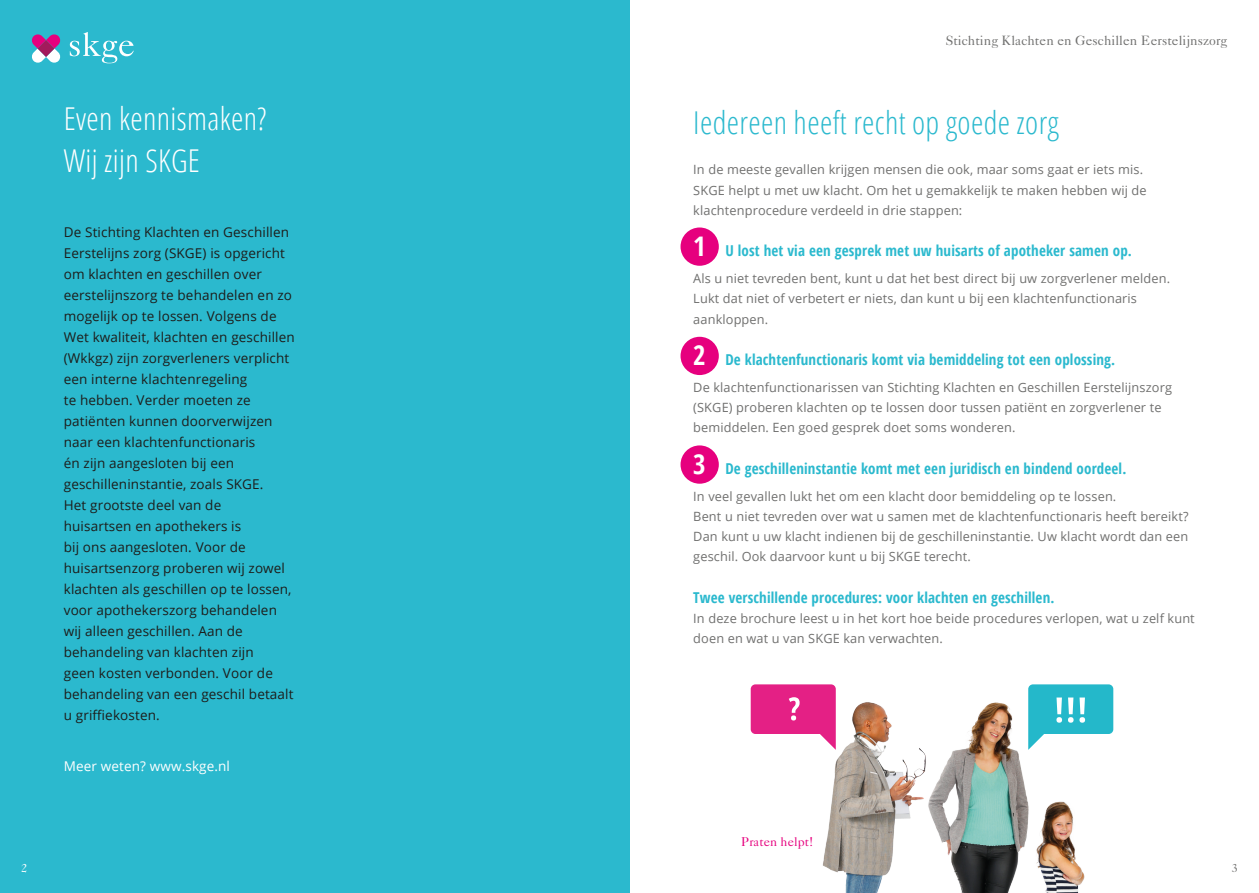
<style>
.page{position:relative;width:1259px;height:893px;background:#fff}
.page>*{position:absolute;margin:0;border:0;box-sizing:border-box;transform-origin:0 0}
.t1{font:300 condensed 31.5px "Open Sans";letter-spacing:.01em;color:#2bb9ce}
.kopjes{font:300 condensed 31.5px "Open Sans";letter-spacing:.01em;color:#fff}
.t2{font:700 condensed 27px "Open Sans";color:#fff}
.t3{font:700 condensed 15px "Open Sans";letter-spacing:.01em;color:#2bb9ce}
.t4{font:13.5px/21px "Open Sans";letter-spacing:.01em;color:#1d1d1b}
.t5{font:13.5px "Caslon Five Forty";letter-spacing:.005em;color:#70706f}
.t6{font:13.5px "Open Sans";letter-spacing:.01em;color:#fff}
.t7{font:12.75px/20.2px "Open Sans";letter-spacing:.01em;color:#70706f}
.t8{font:12.75px "Caslon Five Forty";letter-spacing:.005em;color:#e6007e}
.t9{font:12px "Caslon Five Forty";color:#70706f}
.t10{font:12px "Caslon Five Forty";color:#fff}
</style>
<div class="page">
<div style="left:680px;top:227px;width:39px;height:39px;background:#e6007e;border-radius:50%"></div>
<div style="left:680px;top:337px;width:39px;height:38px;background:#e6007e;border-radius:50%"></div>
<div style="left:680px;top:445px;width:39px;height:39px;background:#e6007e;border-radius:50%"></div>
<img style="left:823px;top:702px;width:72px;height:191px">
<img style="left:895px;top:687px;width:219px;height:206px">
<div style="left:0;top:0;width:629px;height:893px;background:#2bb9ce"></div>
<svg style="left:70px;top:32px;width:64px;height:31px"></svg>
<svg style="left:32px;top:34px;width:29px;height:29px"></svg>
<svg style="left:750px;top:684px;width:86px;height:66px"></svg>
<svg style="left:1028px;top:684px;width:85px;height:66px"></svg>
<p class="t10" style="left:21px;top:860px;width:7px">2</p>
<p class="kopjes" style="left:64px;top:98px;width:204px">Even kennismaken?</p>
<p class="kopjes" style="left:64px;top:140px;width:138px">Wij zijn SKGE</p>
<p class="t4" style="left:64px;top:221px;width:232px">De Stichting Klachten en Geschillen<br>Eerstelijns zorg (SKGE) is opgericht om klachten en geschillen over eerstelijnszorg te behandelen en zo mogelijk op te lossen. Volgens de<br>Wet kwaliteit, klachten en geschillen (Wkkgz) zijn zorgverleners verplicht een interne klachtenregeling<br>te hebben. Verder moeten ze patiënten kunnen doorverwijzen naar een klachtenfunctionaris<br>én zijn aangesloten bij een geschilleninstantie, zoals SKGE.<br>Het grootste deel van de<br>huisartsen en apothekers is<br>bij ons aangesloten. Voor de huisartsenzorg proberen wij zowel klachten als geschillen op te lossen, voor apothekerszorg behandelen wij alleen geschillen. Aan de behandeling van klachten zijn<br>geen kosten verbonden. Voor de behandeling van een geschil betaalt u griffiekosten.</p>
<p class="t6" style="left:64px;top:757px;width:168px">Meer weten? www.skge.nl</p>
<p class="t5" style="left:946px;top:32px;width:283px">Stichting Klachten en Geschillen Eerstelijnszorg</p>
<p class="t1" style="left:693px;top:101px;width:367px">Iedereen heeft recht op goede zorg</p>
<p class="t7" style="left:693px;top:159px;width:455px">In de meeste gevallen krijgen mensen die ook, maar soms gaat er iets mis.<br>SKGE helpt u met uw klacht. Om het u gemakkelijk te maken hebben wij de klachtenprocedure verdeeld in drie stappen:</p>
<p class="t2" style="left:693px;top:227px;width:14px">1</p>
<p class="t3" style="left:725px;top:240px;width:408px">U lost het via een gesprek met uw huisarts of apotheker samen op.</p>
<p class="t7" style="left:693px;top:268px;width:478px">Als u niet tevreden bent, kunt u dat het best direct bij uw zorgverlener melden.<br>Lukt dat niet of verbetert er niets, dan kunt u bij een klachtenfunctionaris aankloppen.</p>
<p class="t2" style="left:693px;top:336px;width:14px">2</p>
<p class="t3" style="left:725px;top:349px;width:391px">De klachtenfunctionaris komt via bemiddeling tot een oplossing.</p>
<p class="t7" style="left:693px;top:377px;width:480px">De klachtenfunctionarissen van Stichting Klachten en Geschillen Eerstelijnszorg (SKGE) proberen klachten op te lossen door tussen patiënt en zorgverlener te bemiddelen. Een goed gesprek doet soms wonderen.</p>
<p class="t2" style="left:693px;top:445px;width:14px">3</p>
<p class="t3" style="left:725px;top:458px;width:402px">De geschilleninstantie komt met een juridisch en bindend oordeel.</p>
<p class="t7" style="left:693px;top:486px;width:497px">In veel gevallen lukt het om een klacht door bemiddeling op te lossen.<br>Bent u niet tevreden over wat u samen met de klachtenfunctionaris heeft bereikt?<br>Dan kunt u uw klacht indienen bij de geschilleninstantie. Uw klacht wordt dan een geschil. Ook daarvoor kunt u bij SKGE terecht.</p>
<p class="t3" style="left:693px;top:587px;width:363px">Twee verschillende procedures: voor klachten en geschillen.</p>
<p class="t7" style="left:693px;top:608px;width:503px">In deze brochure leest u in het kort hoe beide procedures verlopen, wat u zelf kunt doen en wat u van SKGE kan verwachten.</p>
<p class="t8" style="left:741px;top:833px;width:73px">Praten helpt!</p>
<p class="t9" style="left:1231px;top:860px;width:7px">3</p>
</div>
